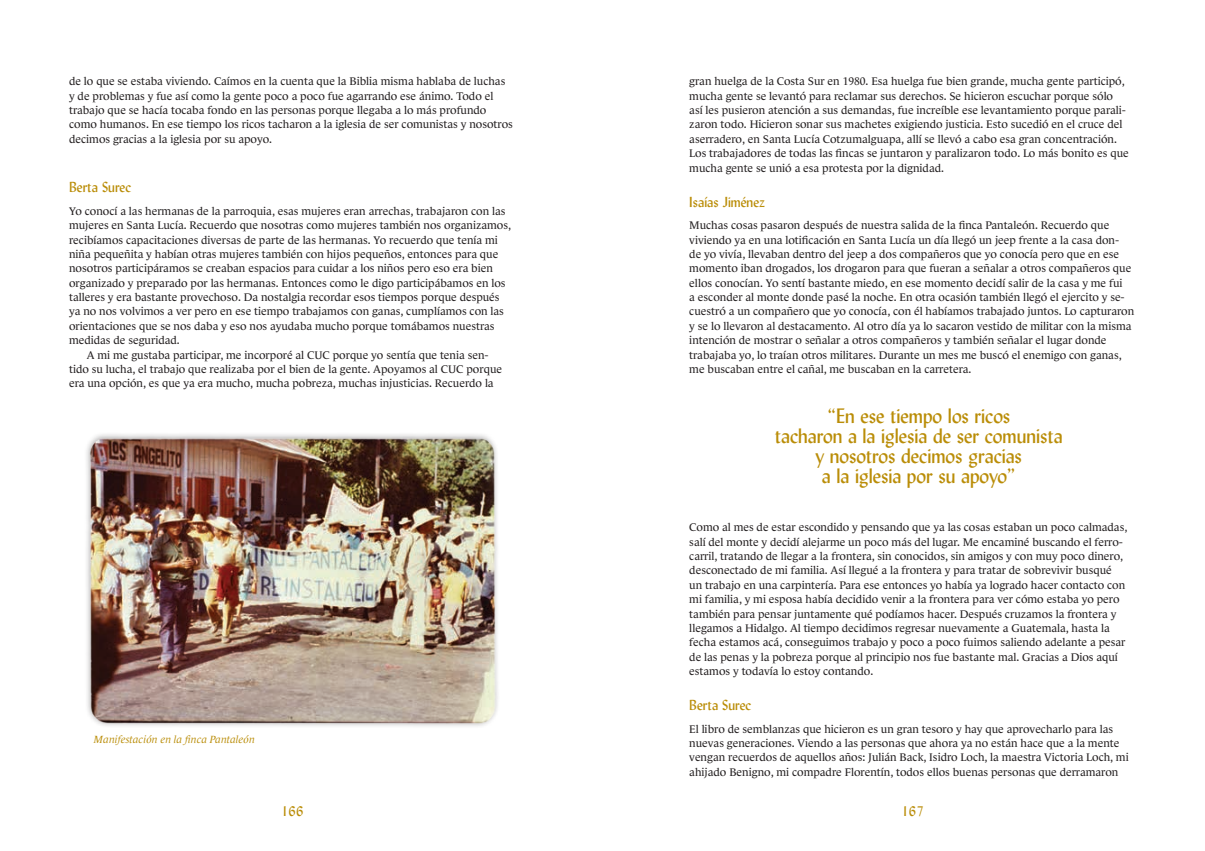
<style>
.page{position:relative;width:1205px;height:851px;background:#fff}
.page>*{position:absolute;margin:0;border:0;box-sizing:border-box;transform-origin:0 0}
.t1{font:20.62px/20px "Lydian BT";letter-spacing:-.005em;color:#ba8d08;text-align:center}
.t2{font:14.38px "Lydian BT";color:#ba8d08}
.t3{font:13.75px "Lydian BT";color:#ba8d08}
.t4{font:10.62px/14.4px "Le Monde";color:#231f20}
.t5{font:italic 10px "Le Monde";color:#ba8d08}
</style>
<div class="page">
<div style="left:84px;top:431px;width:417px;height:298px;background:#fafafa"></div>
<img style="left:87px;top:434px;width:410px;height:291px">
<p class="t4" style="left:69px;top:74px;width:445px">de lo que se estaba viviendo. Caímos en la cuenta que la Biblia misma hablaba de luchas y de problemas y fue así como la gente poco a poco fue agarrando ese ánimo. Todo el trabajo que se hacía tocaba fondo en las personas porque llegaba a lo más profundo como humanos. En ese tiempo los ricos tacharon a la iglesia de ser comunistas y nosotros decimos gracias a la iglesia por su apoyo.</p>
<h2 class="t2" style="left:69px;top:178px;width:64px">Berta Surec</h2>
<p class="t4" style="left:69px;top:204px;width:438px">Yo conocí a las hermanas de la parroquia, esas mujeres eran arrechas, trabajaron con las</p>
<p class="t4" style="left:69px;top:218px;width:443px">mujeres en Santa Lucía. Recuerdo que nosotras como mujeres también nos organizamos,</p>
<p class="t4" style="left:69px;top:232px;width:430px">recibíamos capacitaciones diversas de parte de las hermanas. Yo recuerdo que tenía mi</p>
<p class="t4" style="left:69px;top:247px;width:431px">niña pequeñita y habían otras mujeres también con hijos pequeños, entonces para que</p>
<p class="t4" style="left:69px;top:261px;width:425px">nosotros participáramos se creaban espacios para cuidar a los niños pero eso era bien</p>
<p class="t4" style="left:69px;top:275px;width:438px">organizado y preparado por las hermanas. Entonces como le digo participábamos en los</p>
<p class="t4" style="left:69px;top:290px;width:432px">talleres y era bastante provechoso. Da nostalgia recordar esos tiempos porque después</p>
<p class="t4" style="left:69px;top:304px;width:436px">ya no nos volvimos a ver pero en ese tiempo trabajamos con ganas, cumplíamos con las</p>
<p class="t4" style="left:69px;top:319px;width:427px">orientaciones que se nos daba y eso nos ayudaba mucho porque tomábamos nuestras</p>
<p class="t4" style="left:69px;top:333px;width:112px">medidas de seguridad.</p>
<p class="t4" style="left:87px;top:347px;width:403px">A mi me gustaba participar, me incorporé al CUC porque yo sentía que tenia sen-</p>
<p class="t4" style="left:69px;top:362px;width:434px">tido su lucha, el trabajo que realizaba por el bien de la gente. Apoyamos al CUC porque</p>
<p class="t4" style="left:69px;top:376px;width:426px">era una opción, es que ya era mucho, mucha pobreza, muchas injusticias. Recuerdo la</p>
<p class="t5" style="left:93px;top:733px;width:162px">Manifestación en la finca Pantaleón</p>
<p class="t4" style="left:689px;top:74px;width:441px">gran huelga de la Costa Sur en 1980. Esa huelga fue bien grande, mucha gente participó, mucha gente se levantó para reclamar sus derechos. Se hicieron escuchar porque sólo así les pusieron atención a sus demandas, fue increíble ese levantamiento porque parali&shy;zaron todo. Hicieron sonar sus machetes exigiendo justicia. Esto sucedió en el cruce del aserradero, en Santa Lucía Cotzumalguapa, allí se llevó a cabo esa gran concentración.<br>Los trabajadores de todas las fincas se juntaron y paralizaron todo. Lo más bonito es que mucha gente se unió a esa protesta por la dignidad.</p>
<h2 class="t2" style="left:689px;top:193px;width:77px">Isaías Jiménez</h2>
<p class="t4" style="left:689px;top:218px;width:446px">Muchas cosas pasaron después de nuestra salida de la finca Pantaleón. Recuerdo que viviendo ya en una lotificación en Santa Lucía un día llegó un jeep frente a la casa don-<br>de yo vivía, llevaban dentro del jeep a dos compañeros que yo conocía pero que en ese momento iban drogados, los drogaron para que fueran a señalar a otros compañeros que ellos conocían. Yo sentí bastante miedo, en ese momento decidí salir de la casa y me fui<br>a esconder al monte donde pasé la noche. En otra ocasión también llegó el ejercito y se&shy;cuestró a un compañero que yo conocía, con él habíamos trabajado juntos. Lo capturaron y se lo llevaron al destacamento. Al otro día ya lo sacaron vestido de militar con la misma intención de mostrar o señalar a otros compañeros y también señalar el lugar donde trabajaba yo, lo traían otros militares. Durante un mes me buscó el enemigo con ganas, me buscaban entre el cañal, me buscaban en la carretera.</p>
<h1 class="t1" style="left:774px;top:405px;width:290px">“En ese tiempo los ricos<br>tacharon a la iglesia de ser comunista y nosotros decimos gracias<br>a la iglesia por su apoyo”</h1>
<p class="t4" style="left:689px;top:520px;width:439px">Como al mes de estar escondido y pensando que ya las cosas estaban un poco calmadas, salí del monte y decidí alejarme un poco más del lugar. Me encaminé buscando el ferro&shy;carril, tratando de llegar a la frontera, sin conocidos, sin amigos y con muy poco dinero, desconectado de mi familia. Así llegué a la frontera y para tratar de sobrevivir busqué un trabajo en una carpintería. Para ese entonces yo había ya logrado hacer contacto con mi familia, y mi esposa había decidido venir a la frontera para ver cómo estaba yo pero también para pensar juntamente qué podíamos hacer. Después cruzamos la frontera y llegamos a Hidalgo. Al tiempo decidimos regresar nuevamente a Guatemala, hasta la fecha estamos acá, conseguimos trabajo y poco a poco fuimos saliendo adelante a pesar de las penas y la pobreza porque al principio nos fue bastante mal. Gracias a Dios aquí estamos y todavía lo estoy contando.</p>
<h2 class="t2" style="left:689px;top:696px;width:64px">Berta Surec</h2>
<p class="t4" style="left:689px;top:721px;width:441px">El libro de semblanzas que hicieron es un gran tesoro y hay que aprovecharlo para las nuevas generaciones. Viendo a las personas que ahora ya no están hace que a la mente vengan recuerdos de aquellos años: Julián Back, Isidro Loch, la maestra Victoria Loch, mi ahijado Benigno, mi compadre Florentín, todos ellos buenas personas que derramaron</p>
<p class="t3" style="left:281px;top:802px;width:24px">166</p>
<p class="t3" style="left:901px;top:802px;width:24px">167</p>
</div>
